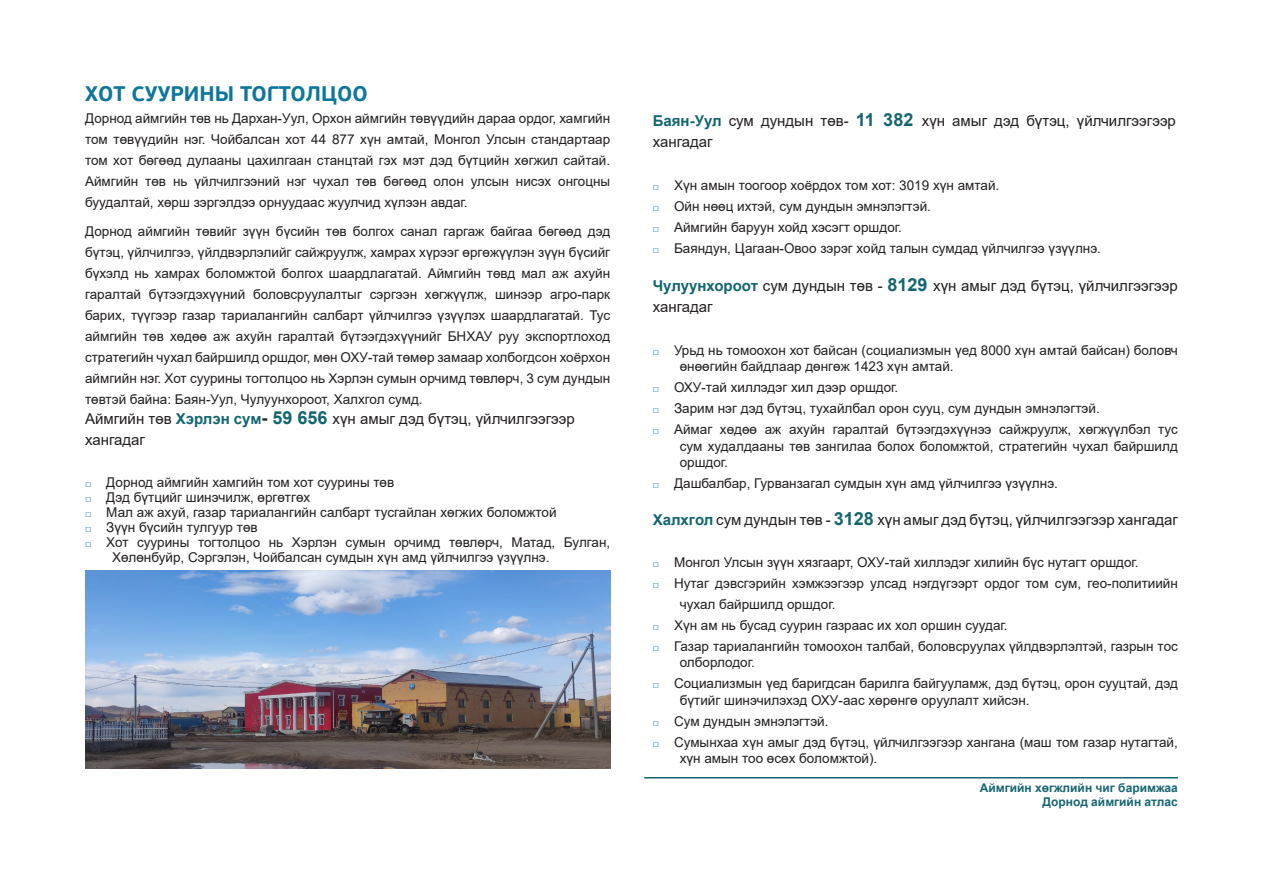
<style>
.page{position:relative;width:1263px;height:893px;background:#fff}
.page>*{position:absolute;margin:0;border:0;box-sizing:border-box;transform-origin:0 0}
.MAIN_TITLE_-_table_o{font:700 21px "PF Beau Sans Pro";color:#0d779b}
.text_body{font:15px/21px "Arial";color:#231f20}
.MAIN_TITLE_-_table_o-2{font:15px/21px "Arial";color:#231f20}
.MAIN_TITLE_-_table_o-3{font:13.5px/16.2px "Arial";color:#231f20}
.text_body-2{font:13.5px/21px "Arial";color:#231f20;text-align:justify}
.t1{font:700 12px "Arial";color:#156570}
.s1{font-weight:700;color:#126570}
.s2{font-weight:700;font-size:18px}
.s3{font-weight:700;font-size:18px;color:#126570}
.s4{font-weight:700;font-size:10.5px;color:#0d779b}
</style>
<div class="page">
<hr style="left:644px;top:777px;width:534px;height:1px;background:#156570">
<img style="left:85px;top:571px;width:525px;height:197px">
<p class="MAIN_TITLE_-_table_o" style="left:85px;top:80px;width:284px">ХОТ СУУРИНЫ ТОГТОЛЦОО</p>
<p class="text_body-2" style="left:85px;top:107px;width:527px">Дорнод аймгийн төв нь Дархан-Уул, Орхон аймгийн төвүүдийн дараа ордог, хамгийн том төвүүдийн нэг. Чойбалсан хот 44 877 хүн амтай, Монгол Улсын стандартаар том хот бөгөөд дулааны цахилгаан станцтай гэх мэт дэд бүтцийн хөгжил сайтай.<br>Аймгийн төв нь үйлчилгээний нэг чухал төв бөгөөд олон улсын нисэх онгоцны буудалтай, хөрш зэргэлдээ орнуудаас жуулчид хүлээн авдаг.</p>
<p class="text_body-2" style="left:85px;top:221px;width:527px">Дорнод аймгийн төвийг зүүн бүсийн төв болгох санал гаргаж байгаа бөгөөд дэд бүтэц, үйлчилгээ, үйлдвэрлэлийг сайжруулж, хамрах хүрээг өргөжүүлэн зүүн бүсийг бүхэлд нь хамрах боломжтой болгох шаардлагатай. Аймгийн төвд мал аж ахуйн гаралтай бүтээгдэхүүний боловсруулалтыг сэргээн хөгжүүлж, шинээр агро-парк барих, түүгээр газар тариалангийн салбарт үйлчилгээ үзүүлэх шаардлагатай. Тус аймгийн төв хөдөө аж ахуйн гаралтай бүтээгдэхүүнийг БНХАУ руу экспортлоход стратегийн чухал байршилд оршдог, мөн ОХУ-тай төмөр замаар холбогдсон хоёрхон аймгийн нэг. Хот суурины тогтолцоо нь Хэрлэн сумын орчимд төвлөрч, 3 сум дундын төвтэй байна: Баян-Уул, Чулуунхороот, Халхгол сумд.</p>
<p class="MAIN_TITLE_-_table_o-2" style="left:85px;top:408px;width:491px">Аймгийн төв <span class="s1">Хэрлэн сум</span><span class="s2">-</span> <span class="s3">59 656</span> хүн амыг дэд бүтэц, үйлчилгээгээр хангадаг</p>
<p class="MAIN_TITLE_-_table_o-3" style="left:85px;top:474px;width:311px"><span class="s4">□</span> Дорнод аймгийн хамгийн том хот суурины төв</p>
<p class="MAIN_TITLE_-_table_o-3" style="left:85px;top:489px;width:227px"><span class="s4">□</span> Дэд бүтцийг шинэчилж, өргөтгөх</p>
<p class="MAIN_TITLE_-_table_o-3" style="left:85px;top:504px;width:473px"><span class="s4">□</span> Мал аж ахуй, газар тариалангийн салбарт тусгайлан хөгжих боломжтой</p>
<p class="MAIN_TITLE_-_table_o-3" style="left:85px;top:519px;width:174px"><span class="s4">□</span> Зүүн бүсийн тулгуур төв</p>
<p class="MAIN_TITLE_-_table_o-3" style="left:112px;top:535px;width:500px;line-height:15px;text-indent:-27px"><span class="s4">□</span> Хот суурины тогтолцоо нь Хэрлэн сумын орчимд төвлөрч, Матад, Булган,<br>Хөлөнбуйр, Сэргэлэн, Чойбалсан сумдын хүн амд үйлчилгээ үзүүлнэ.</p>
<p class="text_body" style="left:653px;top:110px;width:525px"><span class="s1">Баян-Уул</span> сум дундын төв- <span class="s3">11 382</span> хүн амыг дэд бүтэц, үйлчилгээгээр хангадаг</p>
<p class="MAIN_TITLE_-_table_o-3" style="left:653px;top:177px;width:348px"><span class="s4">□</span> Хүн амын тоогоор хоёрдох том хот: 3019 хүн амтай.</p>
<p class="MAIN_TITLE_-_table_o-3" style="left:653px;top:198px;width:280px"><span class="s4">□</span> Ойн нөөц ихтэй, сум дундын эмнэлэгтэй.</p>
<p class="MAIN_TITLE_-_table_o-3" style="left:653px;top:219px;width:251px"><span class="s4">□</span> Аймгийн баруун хойд хэсэгт оршдог.</p>
<p class="MAIN_TITLE_-_table_o-3" style="left:653px;top:240px;width:450px"><span class="s4">□</span> Баяндун, Цагаан-Овоо зэрэг хойд талын сумдад үйлчилгээ үзүүлнэ.</p>
<p class="text_body" style="left:653px;top:275px;width:527px"><span class="s1">Чулуунхороот</span> сум дундын төв - <span class="s3">8129</span> хүн амыг дэд бүтэц, үйлчилгээгээр хангадаг</p>
<p class="MAIN_TITLE_-_table_o-3" style="left:680px;top:342px;width:500px;text-indent:-27px"><span class="s4">□</span> Урьд нь томоохон хот байсан (социализмын үед 8000 хүн амтай байсан) боловч өнөөгийн байдлаар дөнгөж 1423 хүн амтай.</p>
<p class="MAIN_TITLE_-_table_o-3" style="left:653px;top:379px;width:247px"><span class="s4">□</span> ОХУ-тай хиллэдэг хил дээр оршдог.</p>
<p class="MAIN_TITLE_-_table_o-3" style="left:653px;top:400px;width:448px"><span class="s4">□</span> Зарим нэг дэд бүтэц, тухайлбал орон сууц, сум дундын эмнэлэгтэй.</p>
<p class="MAIN_TITLE_-_table_o-3" style="left:680px;top:421px;width:500px;text-align:justify;text-indent:-27px"><span class="s4">□</span> Аймаг хөдөө аж ахуйн гаралтай бүтээгдэхүүнээ сайжруулж, хөгжүүлбэл тус сум худалдааны төв зангилаа болох боломжтой, стратегийн чухал байршилд оршдог.</p>
<p class="MAIN_TITLE_-_table_o-3" style="left:653px;top:475px;width:407px"><span class="s4">□</span> Дашбалбар, Гурванзагал сумдын хүн амд үйлчилгээ үзүүлнэ.</p>
<p class="text_body" style="left:653px;top:509px;width:527px"><span class="s1">Халхгол</span> сум дундын төв - <span class="s3">3128</span> хүн амыг дэд бүтэц, үйлчилгээгээр хангадаг</p>
<p class="MAIN_TITLE_-_table_o-3" style="left:653px;top:554px;width:487px"><span class="s4">□</span> Монгол Улсын зүүн хязгаарт, ОХУ-тай хиллэдэг хилийн бүс нутагт оршдог.</p>
<p class="MAIN_TITLE_-_table_o-3" style="left:680px;top:573px;width:500px;line-height:21px;text-indent:-27px"><span class="s4">□</span> Нутаг дэвсгэрийн хэмжээгээр улсад нэгдүгээрт ордог том сум, гео-политиийн чухал байршилд оршдог.</p>
<p class="MAIN_TITLE_-_table_o-3" style="left:653px;top:617px;width:356px"><span class="s4">□</span> Хүн ам нь бусад суурин газраас их хол оршин суудаг.</p>
<p class="MAIN_TITLE_-_table_o-3" style="left:680px;top:638px;width:500px;text-indent:-27px"><span class="s4">□</span> Газар тариалангийн томоохон талбай, боловсруулах үйлдвэрлэлтэй, газрын тос олборлодог.</p>
<p class="MAIN_TITLE_-_table_o-3" style="left:680px;top:675px;width:500px;text-indent:-27px"><span class="s4">□</span> Социализмын үед баригдсан барилга байгууламж, дэд бүтэц, орон сууцтай, дэд бүтийг шинэчилэхэд ОХУ-аас хөрөнгө оруулалт хийсэн.</p>
<p class="MAIN_TITLE_-_table_o-3" style="left:653px;top:713px;width:177px"><span class="s4">□</span> Сум дундын эмнэлэгтэй.</p>
<p class="MAIN_TITLE_-_table_o-3" style="left:680px;top:734px;width:500px;text-indent:-27px"><span class="s4">□</span> Сумынхаа хүн амыг дэд бүтэц, үйлчилгээгээр хангана (маш том газар нутагтай, хүн амын тоо өсөх боломжтой).</p>
<p class="t1" style="left:980px;top:779px;width:200px">Аймгийн хөгжлийн чиг баримжаа</p>
<p class="t1" style="left:1042px;top:794px;width:137px">Дорнод аймгийн атлас</p>
</div>
